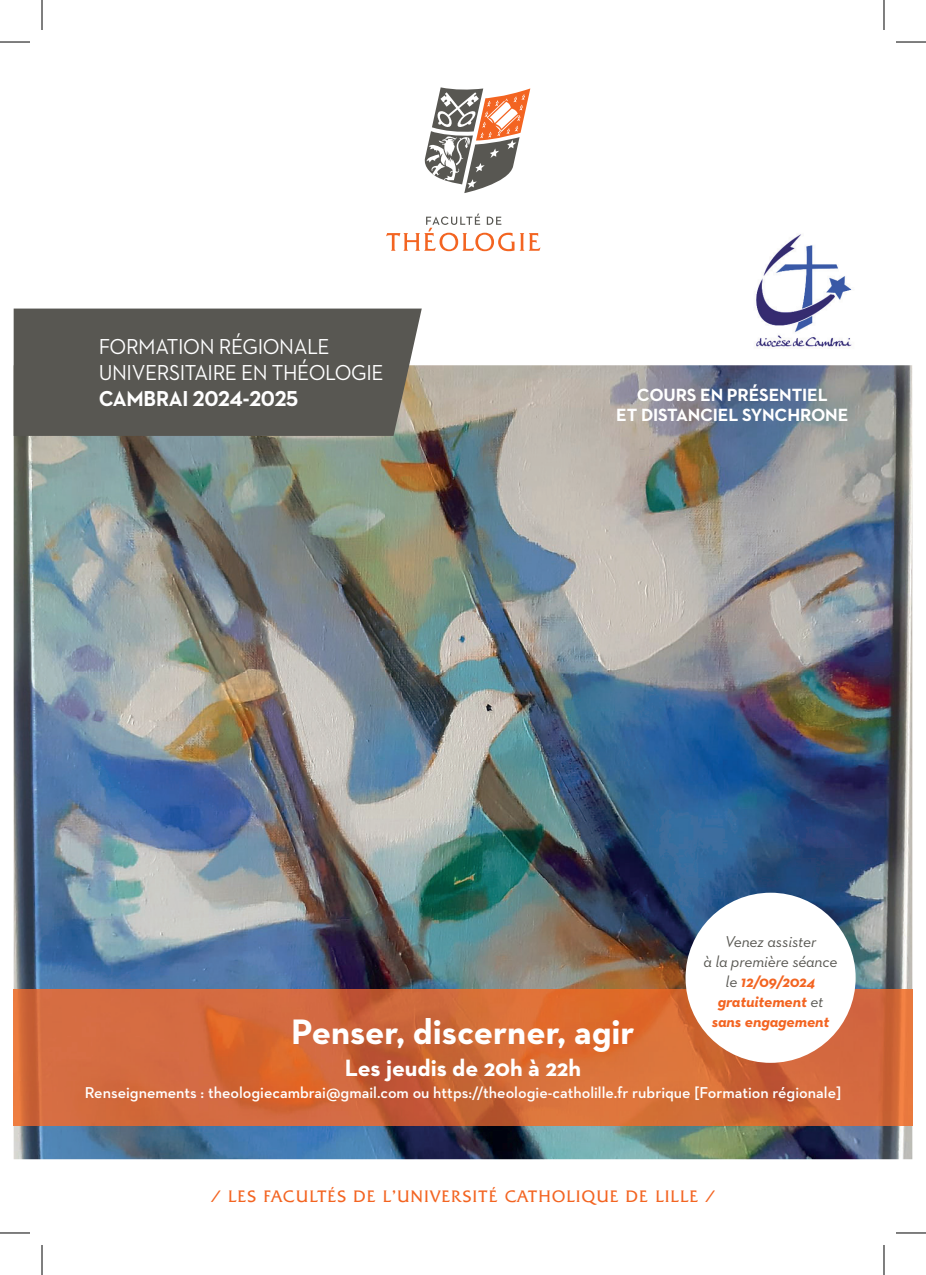
<style>
.page{position:relative;width:926px;height:1275px;background:#fff}
.page>*{position:absolute;margin:0;border:0;box-sizing:border-box;transform-origin:0 0}
.t1{font:700 36px "Neutraface 2 Text";color:#fff}
.t2{font:700 24px "Neutraface 2 Text";color:#fff}
.t3{font:22px/26px "Neutraface 2 Text";letter-spacing:-.02em;color:#fff;scale:.95 1}
.t4{font:700 22px "Neutraface 2 Text";letter-spacing:-.01em;color:#fff;scale:.95 1}
.t5{font:700 18px/20px "Neutraface 2 Text";letter-spacing:-.01em;color:#fff;text-align:center}
.t6{font:600 16px "Neutraface 2 Text";color:#fff}
.t7{font:italic 700 16px/20px "Neutraface 2 Text";letter-spacing:-.01em;color:#f36421;text-align:center}
.t8{font:300 16px "Quadrat Serial";letter-spacing:.1em;color:#f36421}
.s1{font-weight:400;color:#585752}
</style>
<div class="page">
<img style="left:14px;top:365px;width:898px;height:794px">
<div style="left:14px;top:308px;width:408px;height:128px;background:#585752"></div>
<svg style="left:386px;top:214px;width:154px;height:37px"></svg>
<svg style="left:424px;top:87px;width:106px;height:106px"></svg>
<img style="left:14px;top:989px;width:898px;height:136px">
<img style="left:756px;top:234px;width:96px;height:113px">
<div style="left:685px;top:892px;width:171px;height:170px;background:#fff;border-radius:50%"></div>
<hr style="left:0;top:42px;width:30px;height:1px;background:#000">
<hr style="left:896px;top:42px;width:30px;height:1px;background:#000">
<hr style="left:0;top:1232px;width:30px;height:1px;background:#000">
<hr style="left:896px;top:1232px;width:30px;height:1px;background:#000">
<hr style="left:42px;top:0;width:1px;height:30px;background:#000">
<hr style="left:42px;top:1245px;width:1px;height:30px;background:#000">
<hr style="left:884px;top:0;width:1px;height:30px;background:#000">
<hr style="left:884px;top:1245px;width:1px;height:30px;background:#000">
<h3 class="t3" style="left:99px;top:333px;width:301px">FORMATION RÉGIONALE<br>UNIVERSITAIRE EN THÉOLOGIE</h3>
<h3 class="t4" style="left:99px;top:384px;width:212px">CAMBRAI 2024-2025</h3>
<p class="t5" style="left:616px;top:385px;width:234px">COURS EN PRÉSENTIEL<br>ET DISTANCIEL SYNCHRONE</p>
<p class="t7" style="left:703px;top:931px;width:136px"><span class="s1">Venez assister<br>à la première séance le</span> 12/09/2024 gratuitement <span class="s1">et </span>sans engagement</p>
<h1 class="t1" style="left:291px;top:1009px;width:345px">Penser, discerner, agir</h1>
<h2 class="t2" style="left:345px;top:1052px;width:238px">Les jeudis de 20h à 22h</h2>
<p class="t6" style="left:85px;top:1082px;width:758px">Renseignements : theologiecambrai@gmail.com ou https://theologie-catholille.fr rubrique [Formation régionale]</p>
<p class="t8" style="left:212px;top:1187px;width:505px">/ LES FACULTÉS DE L’UNIVERSITÉ CATHOLIQUE DE LILLE /</p>
</div>
